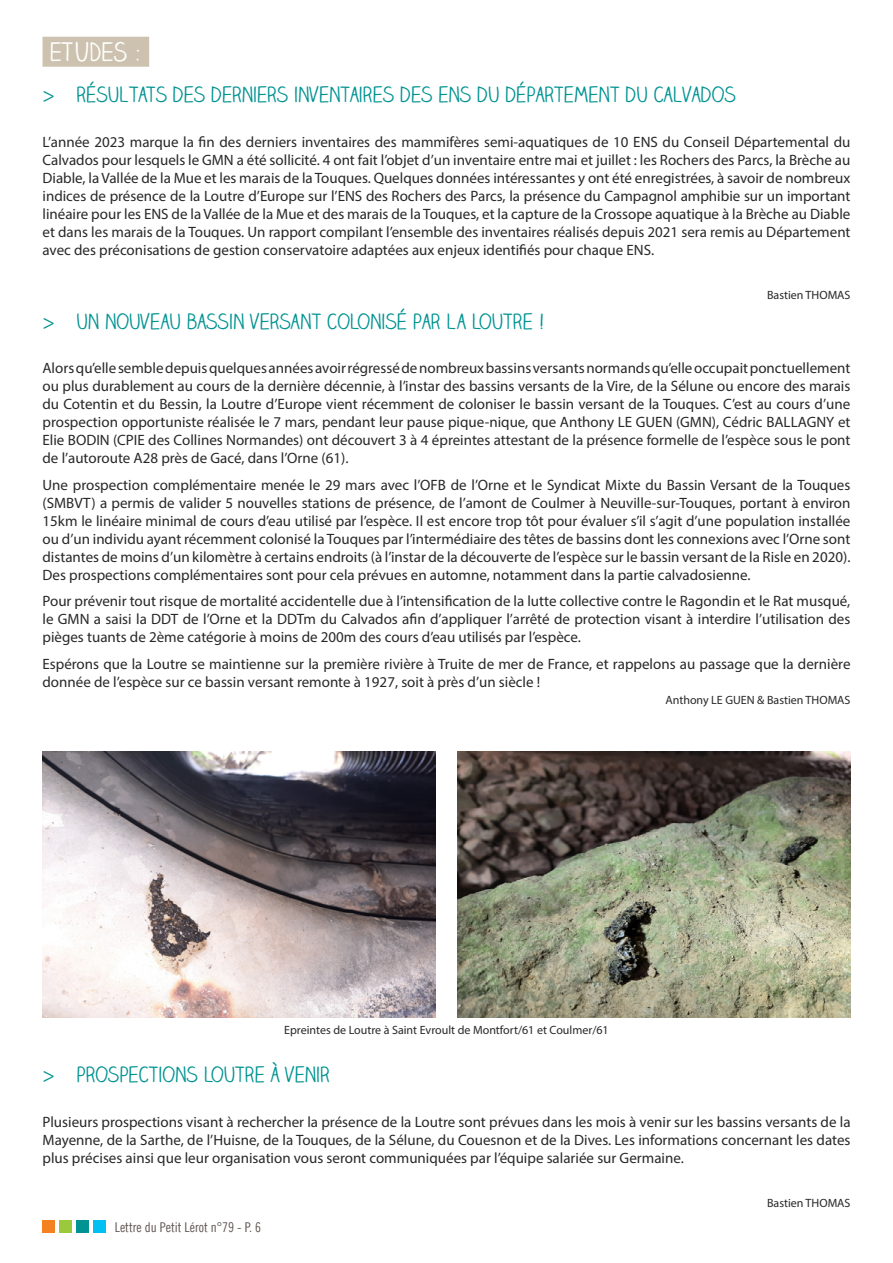
<style>
.page{position:relative;width:893px;height:1263px;background:#fff}
.page>*{position:absolute;margin:0;border:0;box-sizing:border-box;transform-origin:0 0}
.t1{font:25.5px "Claire Hand";color:#fff}
.t2{font:21px "Claire Hand";color:#009391}
.t3{font:15px/18px "Myriad Pro";color:#292829;text-align:justify}
.t4{font:13.5px "Trade Gothic LT Cond Eighteen";color:#625654}
.t5{font:12px "Myriad Pro";color:#292829}
.s1{font-family:"Myriad Pro"}
</style>
<div class="page">
<div style="left:43px;top:1220px;width:12px;height:13px;background:#f58220"></div>
<div style="left:60px;top:1220px;width:12px;height:13px;background:#9aca3c"></div>
<div style="left:77px;top:1220px;width:12px;height:13px;background:#009391"></div>
<div style="left:94px;top:1220px;width:12px;height:13px;background:#00c0f3"></div>
<img style="left:43px;top:751px;width:393px;height:267px">
<img style="left:457px;top:751px;width:393px;height:267px">
<div style="left:43px;top:37px;width:106px;height:30px;background:#cdc2af"></div>
<h1 class="t1" style="left:50px;top:35px;width:94px">ETUDES :</h1>
<h2 class="t2" style="left:43px;top:81px;width:695px"><span class="s1">&gt;</span> RÉSULTATS DES DERNIERS INVENTAIRES DES ENS DU DÉPARTEMENT DU CALVADOS</h2>
<p class="t3" style="left:43px;top:132px;width:809px">L’année 2023 marque la fin des derniers inventaires des mammifères semi-aquatiques de 10 ENS du Conseil Départemental du Calvados pour lesquels le GMN a été sollicité. 4 ont fait l’objet d’un inventaire entre mai et juillet : les Rochers des Parcs, la Brèche au Diable, la Vallée de la Mue et les marais de la Touques. Quelques données intéressantes y ont été enregistrées, à savoir de nombreux indices de présence de la Loutre d’Europe sur l’ENS des Rochers des Parcs, la présence du Campagnol amphibie sur un important linéaire pour les ENS de la Vallée de la Mue et des marais de la Touques, et la capture de la Crossope aquatique à la Brèche au Diable et dans les marais de la Touques. Un rapport compilant l’ensemble des inventaires réalisés depuis 2021 sera remis au Département avec des préconisations de gestion conservatoire adaptées aux enjeux identifiés pour chaque ENS.</p>
<p class="t5" style="left:767px;top:287px;width:85px">Bastien THOMAS</p>
<h2 class="t2" style="left:43px;top:308px;width:503px"><span class="s1">&gt;</span> UN NOUVEAU BASSIN VERSANT COLONISÉ PAR LA LOUTRE !</h2>
<p class="t3" style="left:43px;top:359px;width:809px">Alors qu’elle semble depuis quelques années avoir régressé de nombreux bassins versants normands qu’elle occupait ponctuellement ou plus durablement au cours de la dernière décennie, à l’instar des bassins versants de la Vire, de la Sélune ou encore des marais du Cotentin et du Bessin, la Loutre d’Europe vient récemment de coloniser le bassin versant de la Touques. C’est au cours d’une prospection opportuniste réalisée le 7 mars, pendant leur pause pique-nique, que Anthony LE GUEN (GMN), Cédric BALLAGNY et Elie BODIN (CPIE des Collines Normandes) ont découvert 3 à 4 épreintes attestant de la présence formelle de l’espèce sous le pont de l’autoroute A28 près de Gacé, dans l’Orne (61).</p>
<p class="t3" style="left:43px;top:475px;width:809px">Une prospection complémentaire menée le 29 mars avec l’OFB de l’Orne et le Syndicat Mixte du Bassin Versant de la Touques (SMBVT) a permis de valider 5 nouvelles stations de présence, de l’amont de Coulmer à Neuville-sur-Touques, portant à environ 15km le linéaire minimal de cours d’eau utilisé par l’espèce. Il est encore trop tôt pour évaluer s’il s’agit d’une population installée ou d’un individu ayant récemment colonisé la Touques par l’intermédiaire des têtes de bassins dont les connexions avec l’Orne sont distantes de moins d’un kilomètre à certains endroits (à l’instar de la découverte de l’espèce sur le bassin versant de la Risle en 2020).<br>Des prospections complémentaires sont pour cela prévues en automne, notamment dans la partie calvadosienne.</p>
<p class="t3" style="left:43px;top:592px;width:809px">Pour prévenir tout risque de mortalité accidentelle due à l’intensification de la lutte collective contre le Ragondin et le Rat musqué, le GMN a saisi la DDT de l’Orne et la DDTm du Calvados afin d’appliquer l’arrêté de protection visant à interdire l’utilisation des pièges tuants de 2ème catégorie à moins de 200m des cours d’eau utilisés par l’espèce.</p>
<p class="t3" style="left:43px;top:654px;width:809px">Espérons que la Loutre se maintienne sur la première rivière à Truite de mer de France, et rappelons au passage que la dernière donnée de l’espèce sur ce bassin versant remonte à 1927, soit à près d’un siècle !</p>
<p class="t5" style="left:665px;top:693px;width:187px">Anthony LE GUEN &amp; Bastien THOMAS</p>
<p class="t5" style="left:284px;top:1022px;width:326px">Epreintes de Loutre à Saint Evroult de Montfort/61 et Coulmer/61</p>
<h2 class="t2" style="left:43px;top:1061px;width:289px"><span class="s1">&gt;</span> PROSPECTIONS LOUTRE À VENIR</h2>
<p class="t3" style="left:43px;top:1112px;width:809px">Plusieurs prospections visant à rechercher la présence de la Loutre sont prévues dans les mois à venir sur les bassins versants de la Mayenne, de la Sarthe, de l’Huisne, de la Touques, de la Sélune, du Couesnon et de la Dives. Les informations concernant les dates plus précises ainsi que leur organisation vous seront communiquées par l’équipe salariée sur Germaine.</p>
<p class="t5" style="left:767px;top:1195px;width:85px">Bastien THOMAS</p>
<p class="t4" style="left:115px;top:1219px;width:148px">Lettre du Petit Lérot n°79 - P. 6</p>
</div>
